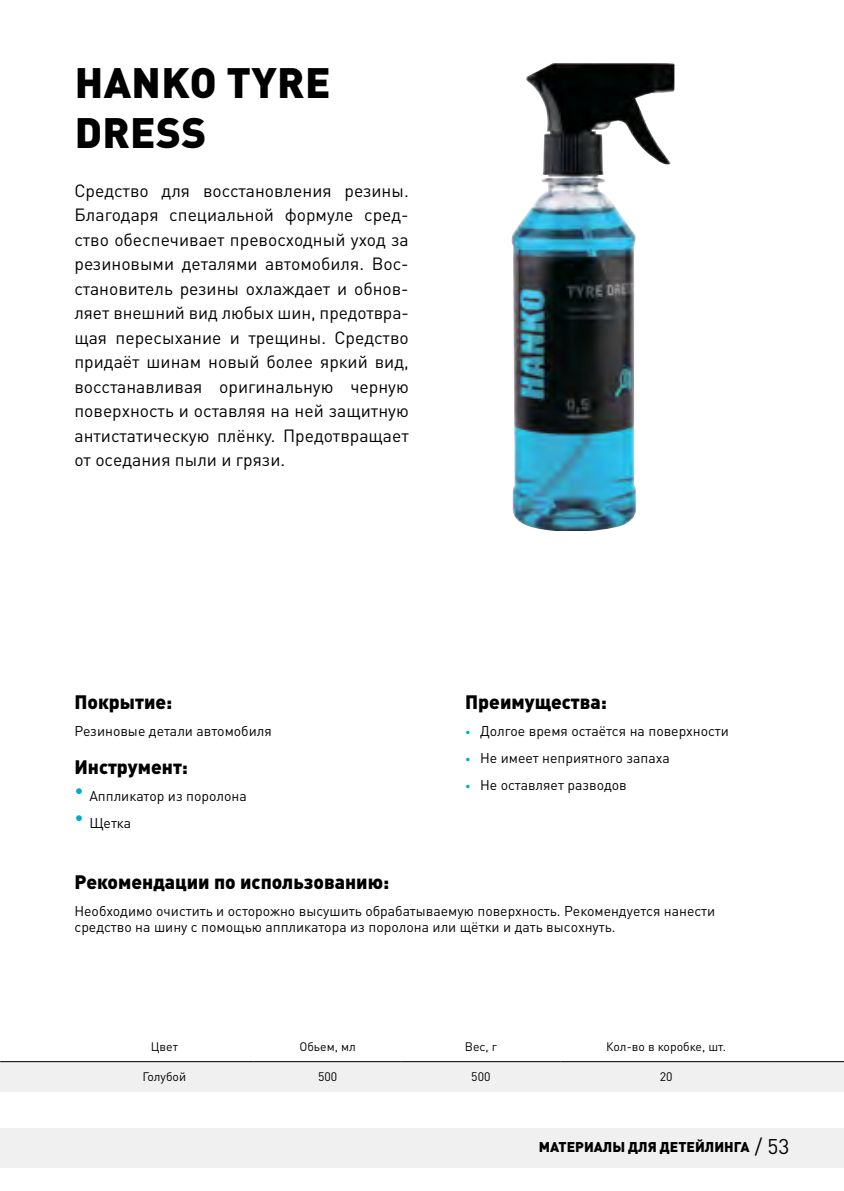
<style>
.page{position:relative;width:844px;height:1191px;background:#fff}
.page>*{position:absolute;margin:0;border:0;box-sizing:border-box;transform-origin:0 0}
.t1{font:900 42px/50.4px "DIN Pro";letter-spacing:.01em;color:#000}
.t2{font:900 19.25px "DIN Pro";color:#000}
.t3{font:17.5px/24.5px "DIN Pro";color:#000;text-align:justify}
.t4{font:14px/16.8px "DIN Pro";color:#000}
.t5{font:900 14px "DIN Pro";color:#000}
.t6{font:12.25px "DIN Pro";color:#000}
.s1{font-size:10.5px;color:#00abc8}
.s2{font-weight:400;font-size:21px}
</style>
<div class="page">
<div style="left:0;top:1127px;width:843px;height:40px;background:#f0f0f0"></div>
<img style="left:511px;top:63px;width:163px;height:468px">
<div style="left:0;top:1061px;width:843px;height:30px;background:#f0f0f0"></div>
<hr style="left:1px;top:1061px;width:74px;height:1px;background:#000">
<hr style="left:75px;top:1061px;width:179px;height:1px;background:#000">
<hr style="left:254px;top:1061px;width:147px;height:1px;background:#000">
<hr style="left:401px;top:1061px;width:159px;height:1px;background:#000">
<hr style="left:560px;top:1061px;width:211px;height:1px;background:#000">
<hr style="left:771px;top:1061px;width:72px;height:1px;background:#000">
<h1 class="t1" style="left:75px;top:56px;width:257px">HANKO TYRE<br>DRESS</h1>
<p class="t3" style="left:74px;top:178px;width:336px">Средство для восстановления резины.<br>Благодаря специальной формуле сред&shy;ство обеспечивает превосходный уход за резиновыми деталями автомобиля. Вос&shy;становитель резины охлаждает и обнов&shy;ляет внешний вид любых шин, предотвра&shy;щая пересыхание и трещины. Средство придаёт шинам новый более яркий вид, восстанавливая оригинальную черную поверхность и оставляя на ней защитную антистатическую плёнку. Предотвращает от оседания пыли и грязи.</p>
<p class="t2" style="left:74px;top:689px;width:99px">Покрытие:</p>
<p class="t4" style="left:74px;top:722px;width:199px">Резиновые детали автомобиля</p>
<p class="t2" style="left:74px;top:754px;width:115px">Инструмент:</p>
<p class="t4" style="left:74px;top:787px;width:174px"><sup>•</sup> Аппликатор из поролона</p>
<p class="t4" style="left:74px;top:814px;width:58px"><sup>•</sup> Щетка</p>
<p class="t2" style="left:465px;top:689px;width:143px">Преимущества:</p>
<p class="t4" style="left:465px;top:722px;width:265px"><span class="s1">•</span> Долгое время остаётся на поверхности</p>
<p class="t4" style="left:465px;top:749px;width:206px"><span class="s1">•</span> Не имеет неприятного запаха</p>
<p class="t4" style="left:465px;top:776px;width:163px"><span class="s1">•</span> Не оставляет разводов</p>
<p class="t2" style="left:74px;top:868px;width:316px">Рекомендации по использованию:</p>
<p class="t4" style="left:74px;top:901px;width:642px">Необходимо очистить и осторожно высушить обрабатываемую поверхность. Рекомендуется нанести средство на шину с помощью аппликатора из поролона или щётки и дать высохнуть.</p>
<p class="t6" style="left:151px;top:1039px;width:29px">Цвет</p>
<p class="t6" style="left:299px;top:1039px;width:58px">Обьем, мл</p>
<p class="t6" style="left:464px;top:1039px;width:34px">Вес, г</p>
<p class="t6" style="left:606px;top:1039px;width:121px">Кол-во в коробке, шт.</p>
<p class="t6" style="left:142px;top:1069px;width:45px">Голубой</p>
<p class="t6" style="left:318px;top:1069px;width:21px">500</p>
<p class="t6" style="left:471px;top:1069px;width:21px">500</p>
<p class="t6" style="left:659px;top:1069px;width:14px">20</p>
<p class="t5" style="left:538px;top:1137px;width:252px">МАТЕРИАЛЫ ДЛЯ ДЕТЕЙЛИНГА <span class="s2">/ 53</span></p>
</div>
